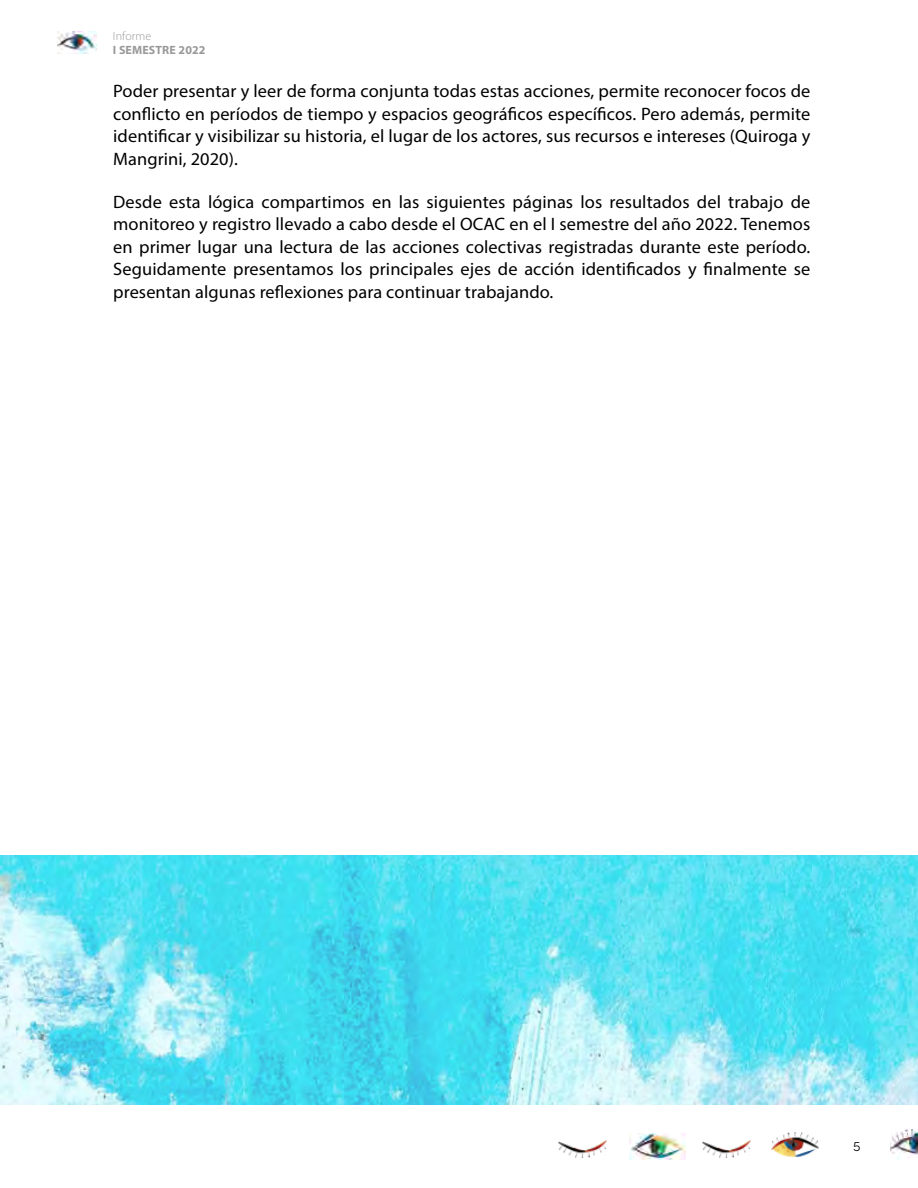
<style>
.page{position:relative;width:918px;height:1188px;background:#fff}
.page>*{position:absolute;margin:0;border:0;box-sizing:border-box;transform-origin:0 0}
.t1{font:18px/22.5px "Myriad Pro";letter-spacing:.005em;color:#000;text-align:justify}
.t2{font:300 13.5px "Sofia Pro";color:#000}
.t3{font:700 12px "Myriad Pro";letter-spacing:.01em;color:#999}
.t4{font:300 12px "Myriad Pro";letter-spacing:.01em;color:#999}
</style>
<div class="page">
<img style="left:630px;top:1133px;width:56px;height:27px">
<img style="left:703px;top:1140px;width:47px;height:18px">
<img style="left:558px;top:1140px;width:48px;height:18px">
<img style="left:771px;top:1132px;width:48px;height:26px">
<img style="left:890px;top:1129px;width:28px;height:31px">
<img style="left:57px;top:31px;width:39px;height:23px">
<img style="left:0;top:855px;width:918px;height:249px">
<p class="t4" style="left:113px;top:29px;width:40px">Informe</p>
<p class="t3" style="left:113px;top:42px;width:94px">I SEMESTRE 2022</p>
<p class="t1" style="left:113px;top:80px;width:699px">Poder presentar y leer de forma conjunta todas estas acciones, permite reconocer focos de conflicto en períodos de tiempo y espacios geográficos específicos. Pero además, permite identificar y visibilizar su historia, el lugar de los actores, sus recursos e intereses (Quiroga y Mangrini, 2020).</p>
<p class="t1" style="left:113px;top:190px;width:699px">Desde esta lógica compartimos en las siguientes páginas los resultados del trabajo de monitoreo y registro llevado a cabo desde el OCAC en el I semestre del año 2022. Tenemos en primer lugar una lectura de las acciones colectivas registradas durante este período.<br>Seguidamente presentamos los principales ejes de acción identificados y finalmente se presentan algunas reflexiones para continuar trabajando.</p>
<p class="t2" style="left:853px;top:1136px;width:9px">5</p>
</div>
